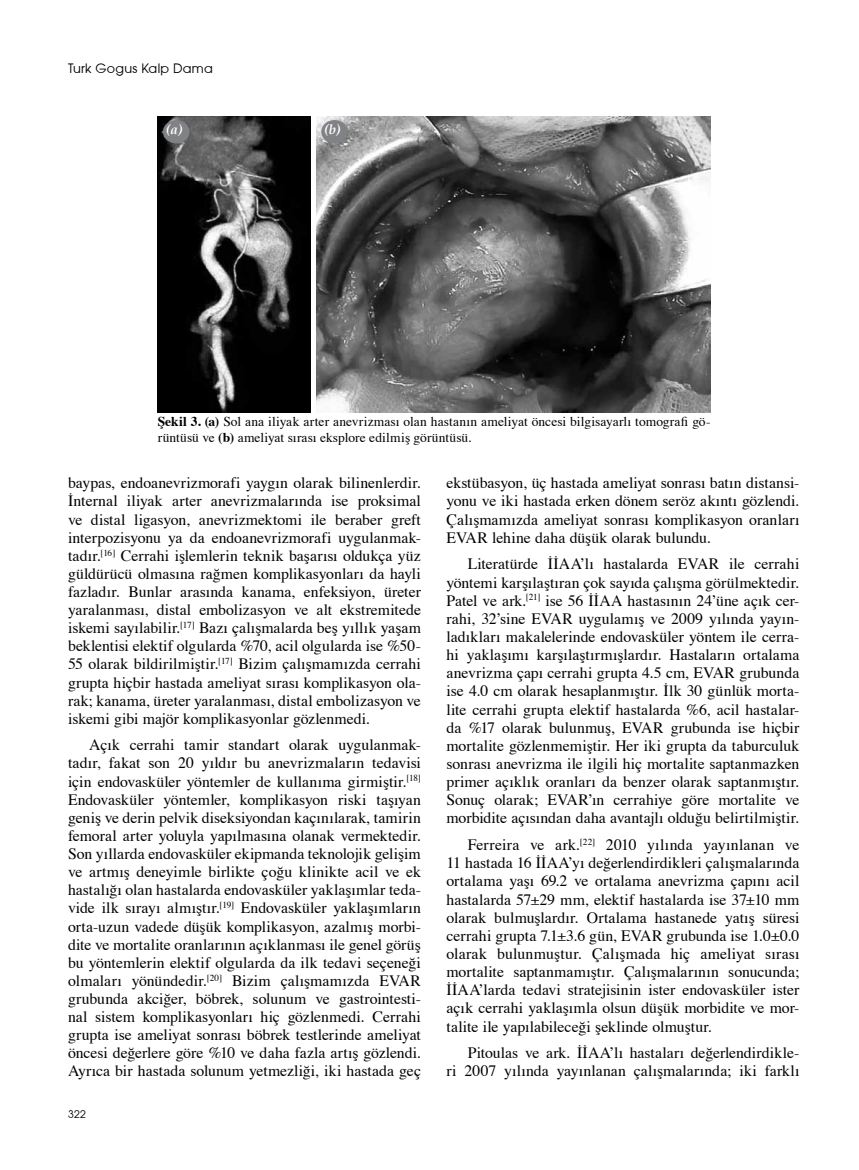
<style>
.page{position:relative;width:859px;height:1170px;background:#fff}
.page>*{position:absolute;margin:0;border:0;box-sizing:border-box;transform-origin:0 0}
.t1{font:15.75px/18.1px "Times";letter-spacing:.005em;color:#000;text-align:justify}
.t2{font:13.5px/16.5px "Times";letter-spacing:.005em;color:#000}
.t3{font:italic 700 13.5px "Palatino";color:#fff}
.t4{font:12.75px "Avant Garde";letter-spacing:.02em;color:#000}
.t5{font:10.5px "Avant Garde";color:#000}
.s1{font-weight:700}
</style>
<div class="page">
<img style="left:158px;top:116px;width:552px;height:296px">
<hr style="left:312px;top:115px;width:4px;height:299px;background:#fff">
<div style="left:163px;top:120px;width:26px;height:23px;background:#808285;border-radius:50%"></div>
<div style="left:321px;top:120px;width:27px;height:23px;background:#808285;border-radius:50%"></div>
<p class="t4" style="left:68px;top:61px;width:146px">Turk Gogus Kalp Dama</p>
<p class="t3" style="left:166px;top:121px;width:18px">(a)</p>
<p class="t3" style="left:324px;top:121px;width:17px">(b)</p>
<p class="t2" style="left:158px;top:413px;width:554px"><span class="s1">Şekil 3. (a)</span> Sol ana iliyak arter anevrizması olan hastanın ameliyat öncesi bilgisayarlı tomografi gö&shy;rüntüsü ve <span class="s1">(b)</span> ameliyat sırası eksplore edilmiş görüntüsü.</p>
<p class="t1" style="left:68px;top:473px;width:354px">baypas, endoanevrizmorafi yaygın olarak bilinenlerdir.<br>İnternal iliyak arter anevrizmalarında ise proksimal ve distal ligasyon, anevrizmektomi ile beraber greft interpozisyonu ya da endoanevrizmorafi uygulanmak&shy;tadır.<sup>[16]</sup> Cerrahi işlemlerin teknik başarısı oldukça yüz güldürücü olmasına rağmen komplikasyonları da hayli fazladır. Bunlar arasında kanama, enfeksiyon, üreter yaralanması, distal embolizasyon ve alt ekstremitede iskemi sayılabilir.<sup>[17]</sup> Bazı çalışmalarda beş yıllık yaşam beklentisi elektif olgularda %70, acil olgularda ise %50- 55 olarak bildirilmiştir.<sup>[17]</sup> Bizim çalışmamızda cerrahi grupta hiçbir hastada ameliyat sırası komplikasyon ola&shy;rak; kanama, üreter yaralanması, distal embolizasyon ve iskemi gibi majör komplikasyonlar gözlenmedi.</p>
<p class="t1" style="left:68px;top:735px;width:354px;text-indent:21px">Açık cerrahi tamir standart olarak uygulanmak&shy;tadır, fakat son 20 yıldır bu anevrizmaların tedavisi için endovasküler yöntemler de kullanıma girmiştir.<sup>[18] </sup>Endovasküler yöntemler, komplikasyon riski taşıyan geniş ve derin pelvik diseksiyondan kaçınılarak, tamirin femoral arter yoluyla yapılmasına olanak vermektedir.<br>Son yıllarda endovasküler ekipmanda teknolojik gelişim ve artmış deneyimle birlikte çoğu klinikte acil ve ek hastalığı olan hastalarda endovasküler yaklaşımlar teda&shy;vide ilk sırayı almıştır.<sup>[19]</sup> Endovasküler yaklaşımların orta-uzun vadede düşük komplikasyon, azalmış morbi&shy;dite ve mortalite oranlarının açıklanması ile genel görüş bu yöntemlerin elektif olgularda da ilk tedavi seçeneği olmaları yönündedir.<sup>[20]</sup> Bizim çalışmamızda EVAR grubunda akciğer, böbrek, solunum ve gastrointesti&shy;nal sistem komplikasyonları hiç gözlenmedi. Cerrahi grupta ise ameliyat sonrası böbrek testlerinde ameliyat öncesi değerlere göre %10 ve daha fazla artış gözlendi.<br>Ayrıca bir hastada solunum yetmezliği, iki hastada geç</p>
<p class="t5" style="left:68px;top:1107px;width:19px">322</p>
<p class="t1" style="left:446px;top:473px;width:354px">ekstübasyon, üç hastada ameliyat sonrası batın distansi&shy;yonu ve iki hastada erken dönem seröz akıntı gözlendi.<br>Çalışmamızda ameliyat sonrası komplikasyon oranları EVAR lehine daha düşük olarak bulundu.</p>
<p class="t1" style="left:446px;top:554px;width:354px;text-indent:21px">Literatürde İİAA’lı hastalarda EVAR ile cerrahi yöntemi karşılaştıran çok sayıda çalışma görülmektedir.<br>Patel ve ark.<sup>[21]</sup> ise 56 İİAA hastasının 24’üne açık cer&shy;rahi, 32’sine EVAR uygulamış ve 2009 yılında yayın&shy;ladıkları makalelerinde endovasküler yöntem ile cerra&shy;hi yaklaşımı karşılaştırmışlardır. Hastaların ortalama anevrizma çapı cerrahi grupta 4.5 cm, EVAR grubunda ise 4.0 cm olarak hesaplanmıştır. İlk 30 günlük morta&shy;lite cerrahi grupta elektif hastalarda %6, acil hastalar&shy;da %17 olarak bulunmuş, EVAR grubunda ise hiçbir mortalite gözlenmemiştir. Her iki grupta da taburculuk sonrası anevrizma ile ilgili hiç mortalite saptanmazken primer açıklık oranları da benzer olarak saptanmıştır.<br>Sonuç olarak; EVAR’ın cerrahiye göre mortalite ve morbidite açısından daha avantajlı olduğu belirtilmiştir.</p>
<p class="t1" style="left:446px;top:835px;width:354px;text-indent:21px">Ferreira ve ark.<sup>[22]</sup> 2010 yılında yayınlanan ve 11 hastada 16 İİAA’yı değerlendirdikleri çalışmalarında ortalama yaşı 69.2 ve ortalama anevrizma çapını acil hastalarda 57±29 mm, elektif hastalarda ise 37±10 mm olarak bulmuşlardır. Ortalama hastanede yatış süresi cerrahi grupta 7.1±3.6 gün, EVAR grubunda ise 1.0±0.0 olarak bulunmuştur. Çalışmada hiç ameliyat sırası mortalite saptanmamıştır. Çalışmalarının sonucunda; İİAA’larda tedavi stratejisinin ister endovasküler ister açık cerrahi yaklaşımla olsun düşük morbidite ve mor&shy;talite ile yapılabileceği şeklinde olmuştur.</p>
<p class="t1" style="left:446px;top:1043px;width:354px;text-align:right">Pitoulas ve ark. İİAA’lı hastaları değerlendirdikle-<br>ri 2007 yılında yayınlanan çalışmalarında; iki farklı</p>
</div>
